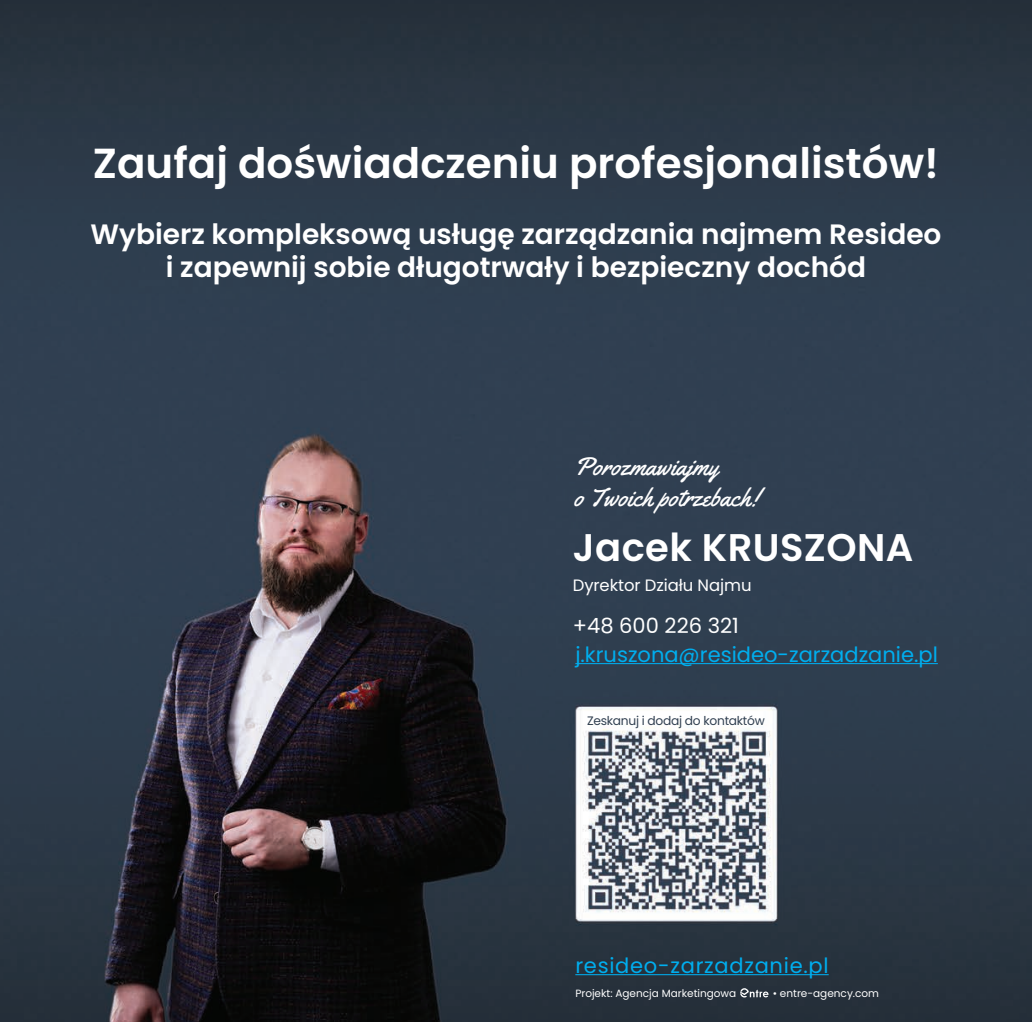
<style>
.page{position:relative;width:1032px;height:1022px;background:#fff}
.page>*{position:absolute;margin:0;border:0;box-sizing:border-box;transform-origin:0 0}
.t1{font:600 42px "Poppins";color:#fff}
.t2{font:600 38.5px "Poppins";letter-spacing:.01em;color:#fff}
.t3{font:600 28px/33.6px "Poppins";color:#fff;text-align:center}
.t4{font:25.38px/30.4px "Yellowtail";letter-spacing:.01em;color:#fff}
.t5{font:21px "Poppins";color:#00aeef}
.t6{font:21px "Poppins";letter-spacing:.035em;color:#00aeef}
.t7{font:21px "Poppins";color:#fff}
.t8{font:16.45px "Poppins";letter-spacing:-.005em;color:#fff}
.t9{font:12.25px "Poppins";letter-spacing:-.02em;color:#314051}
.t10{font:10.5px "Poppins";color:#fff}
</style>
<div class="page">
<img style="left:0;top:0;width:1032px;height:1022px">
<hr style="left:575px;top:663px;width:363px;height:1px;background:#00aeef">
<hr style="left:575px;top:974px;width:254px;height:1px;background:#00aeef">
<svg style="left:740px;top:988px;width:28px;height:9px"></svg>
<p class="t1" style="left:93px;top:138px;width:847px">Zaufaj doświadczeniu profesjonalistów!</p>
<p class="t3" style="left:90px;top:217px;width:852px">Wybierz kompleksową usługę zarządzania najmem Resideo i zapewnij sobie długotrwały i bezpieczny dochód</p>
<p class="t4" style="left:574px;top:451px;width:186px">Porozmawiajmy<br>o Twoich potrzebach!</p>
<p class="t2" style="left:573px;top:525px;width:342px">Jacek KRUSZONA</p>
<p class="t8" style="left:573px;top:575px;width:180px">Dyrektor Działu Najmu</p>
<p class="t7" style="left:573px;top:613px;width:167px">+48 600 226 321</p>
<p class="t5" style="left:575px;top:642px;width:364px">j.kruszona@resideo-zarzadzanie.pl</p>
<p class="t9" style="left:587px;top:713px;width:179px">Zeskanuj i dodaj do kontaktów</p>
<p class="t6" style="left:575px;top:953px;width:255px">resideo-zarzadzanie.pl</p>
<p class="t10" style="left:575px;top:987px;width:163px">Projekt: Agencja Marketingowa</p>
<p class="t10" style="left:773px;top:987px;width:108px">• entre-agency.com</p>
</div>
